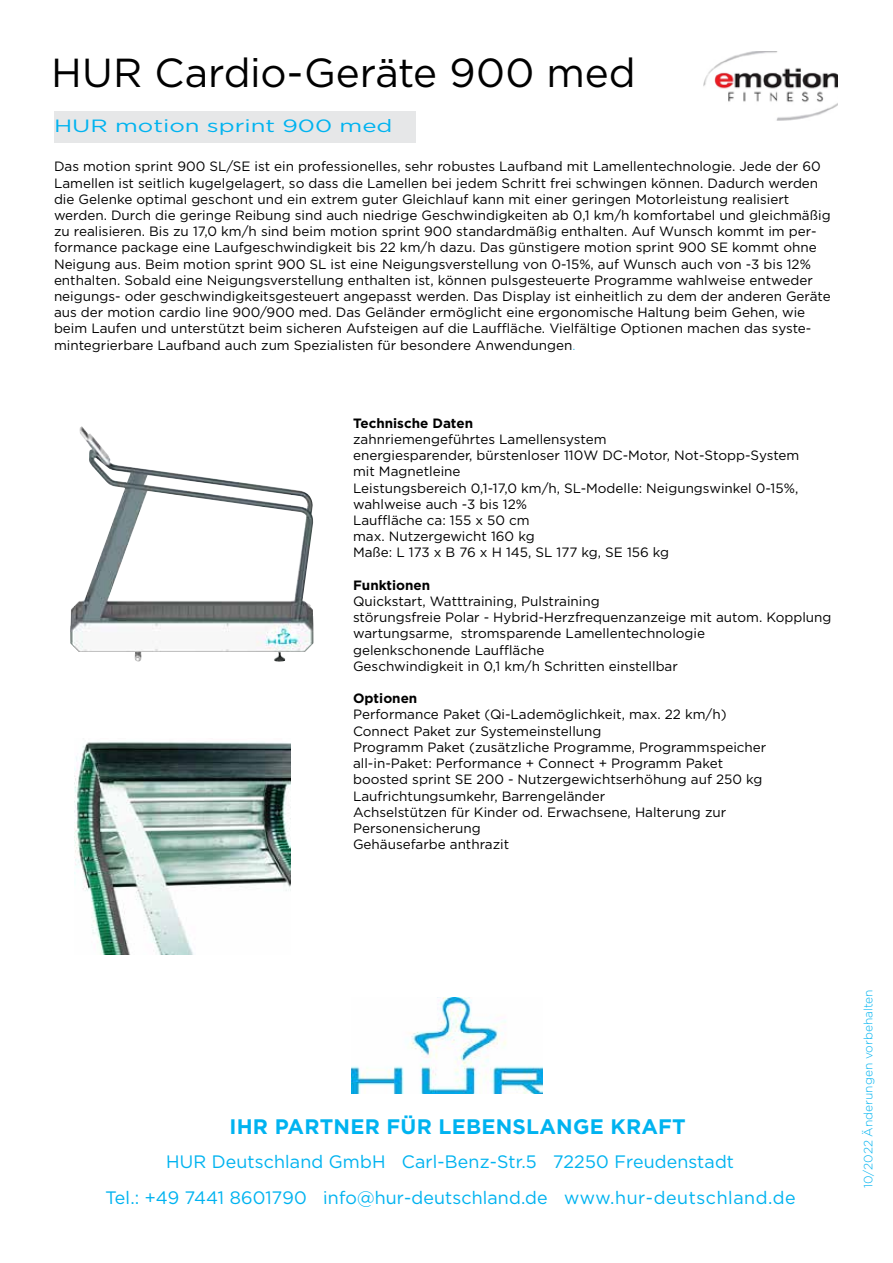
<style>
.page{position:relative;width:893px;height:1263px;background:#fff}
.page>*{position:absolute;margin:0;border:0;box-sizing:border-box;transform-origin:0 0}
.t1{font:40.5px "Gotham";letter-spacing:-.005em;color:#000}
.t2{font:700 21px "Gotham";letter-spacing:.01em;color:#00b3f0}
.t3{font:18px/36px "Gotham";color:#00b3f0;text-align:center}
.t4{font:17.7px "Gotham";color:#00b3f0;scale:1.35 1}
.t5{font:13.5px/16.2px "Gotham";color:#000}
.t6{font:700 13.5px "Gotham";color:#000}
.t7{font:300 12px "Gotham";color:#00b3f0}
.s1{font-weight:300;color:#00aeef}
</style>
<div class="page">
<img style="left:75px;top:741px;width:216px;height:213px">
<div style="left:54px;top:111px;width:361px;height:31px;background:#e6e7e8"></div>
<img style="left:70px;top:426px;width:244px;height:236px">
<img style="left:703px;top:51px;width:134px;height:70px">
<img style="left:351px;top:998px;width:192px;height:95px">
<h1 class="t1" style="left:51px;top:47px;width:586px">HUR Cardio-Geräte 900 med</h1>
<h3 class="t4" style="left:54px;top:114px;width:252px">HUR motion sprint 900 med</h3>
<p class="t5" style="left:54px;top:158px;width:778px">Das motion sprint 900 SL/SE ist ein professionelles, sehr robustes Laufband mit Lamellentechnologie. Jede der 60<br>Lamellen ist seitlich kugelgelagert, so dass die Lamellen bei jedem Schritt frei schwingen können. Dadurch werden die Gelenke optimal geschont und ein extrem guter Gleichlauf kann mit einer geringen Motorleistung realisiert werden. Durch die geringe Reibung sind auch niedrige Geschwindigkeiten ab 0,1 km/h komfortabel und gleichmäßig zu realisieren. Bis zu 17,0 km/h sind beim motion sprint 900 standardmäßig enthalten. Auf Wunsch kommt im per&shy;formance package eine Laufgeschwindigkeit bis 22 km/h dazu. Das günstigere motion sprint 900 SE kommt ohne Neigung aus. Beim motion sprint 900 SL ist eine Neigungsverstellung von 0-15%, auf Wunsch auch von -3 bis 12% enthalten. Sobald eine Neigungsverstellung enthalten ist, können pulsgesteuerte Programme wahlweise entweder neigungs- oder geschwindigkeitsgesteuert angepasst werden. Das Display ist einheitlich zu dem der anderen Geräte aus der motion cardio line 900/900 med. Das Geländer ermöglicht eine ergonomische Haltung beim Gehen, wie beim Laufen und unterstützt beim sicheren Aufsteigen auf die Lauffläche. Vielfältige Optionen machen das syste&shy;mintegrierbare Laufband auch zum Spezialisten für besondere Anwendungen<span class="s1">.</span></p>
<p class="t6" style="left:353px;top:414px;width:122px">Technische Daten</p>
<p class="t5" style="left:353px;top:431px;width:448px">zahnriemengeführtes Lamellensystem<br>energiesparender, bürstenloser 110W DC-Motor, Not-Stopp-System mit Magnetleine<br>Leistungsbereich 0,1-17,0 km/h, SL-Modelle: Neigungswinkel 0-15%, wahlweise auch -3 bis 12%<br>Lauffläche ca: 155 x 50 cm<br>max. Nutzergewicht 160 kg<br>Maße: L 173 x B 76 x H 145, SL 177 kg, SE 156 kg</p>
<p class="t6" style="left:353px;top:576px;width:79px">Funktionen</p>
<p class="t5" style="left:353px;top:593px;width:480px">Quickstart, Watttraining, Pulstraining<br>störungsfreie Polar - Hybrid-Herzfrequenzanzeige mit autom. Kopplung wartungsarme, stromsparende Lamellentechnologie<br>gelenkschonende Lauffläche<br>Geschwindigkeit in 0,1 km/h Schritten einstellbar</p>
<p class="t6" style="left:353px;top:689px;width:66px">Optionen</p>
<p class="t5" style="left:353px;top:706px;width:415px">Performance Paket (Qi-Lademöglichkeit, max. 22 km/h)<br>Connect Paket zur Systemeinstellung<br>Programm Paket (zusätzliche Programme, Programmspeicher all-in-Paket: Performance + Connect + Programm Paket boosted sprint SE 200 - Nutzergewichtserhöhung auf 250 kg Laufrichtungsumkehr, Barrengeländer<br>Achselstützen für Kinder od. Erwachsene, Halterung zur Personensicherung<br>Gehäusefarbe anthrazit</p>
<h2 class="t2" style="left:229px;top:1112px;width:458px">IHR PARTNER FÜR LEBENSLANGE KRAFT</h2>
<h3 class="t3" style="left:106px;top:1143px;width:692px">HUR Deutschland GmbH Carl-Benz-Str.5 72250 Freudenstadt<br>Tel.: +49 7441 8601790 info@hur-deutschland.de www.hur-deutschland.de</h3>
<p class="t7" style="left:860px;top:1188px;width:200px;rotate:-90deg">10/2022 Änderungen vorbehalten</p>
</div>
